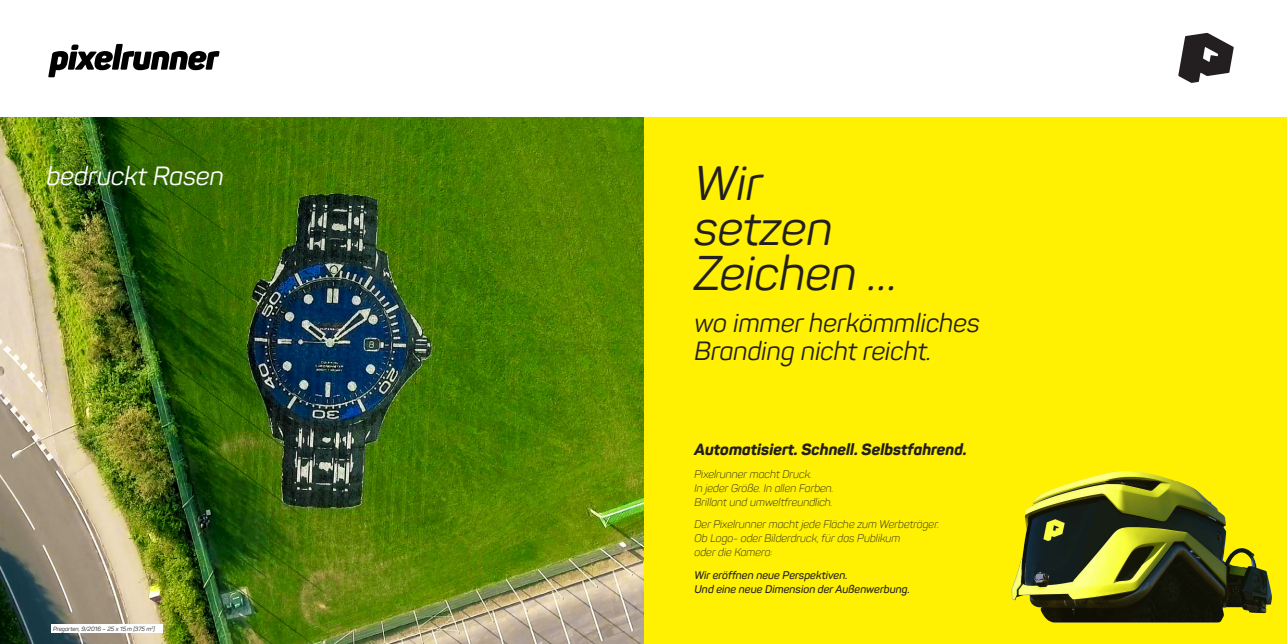
<style>
.page{position:relative;width:1287px;height:644px;background:#fff}
.page>*{position:absolute;margin:0;border:0;box-sizing:border-box;transform-origin:0 0}
.t1{font:italic 48px/45px "Panton";color:#231f20}
.t2{font:italic 26px/28px "Panton";color:#231f20}
.t3{font:italic 26px "Panton";color:#fff}
.t4{font:italic 800 16px "Panton";color:#231f20}
.t5{font:italic 300 11px/14px "Panton";color:#231f20}
.t6{font:italic 600 11px/14px "Panton";color:#231f20}
.t7{font:italic 6px "Panton";color:#231f20}
</style>
<div class="page">
<div style="left:643px;top:91px;width:644px;height:552px;background:#fff101"></div>
<img style="left:0;top:117px;width:643px;height:526px">
<div style="left:0;top:0;width:1287px;height:116px;background:#fff"></div>
<svg style="left:48px;top:44px;width:172px;height:33px"></svg>
<div style="left:51px;top:624px;width:112px;height:8px;background:#fff"></div>
<svg style="left:1178px;top:33px;width:56px;height:50px"></svg>
<img style="left:1011px;top:471px;width:261px;height:152px">
<h2 class="t3" style="left:47px;top:160px;width:179px">bedruckt Rasen</h2>
<p class="t7" style="left:53px;top:624px;width:103px">Pregarten, 9/2016 – 25 x 15m (375 m<sup>2</sup>)</p>
<h1 class="t1" style="left:694px;top:160px;width:205px">Wir setzen<br>Zeichen …</h1>
<h2 class="t2" style="left:694px;top:309px;width:287px">wo immer herkömmliches<br>Branding nicht reicht.</h2>
<h3 class="t4" style="left:694px;top:439px;width:274px">Automatisiert. Schnell. Selbstfahrend.</h3>
<p class="t5" style="left:694px;top:467px;width:141px">Pixelrunner macht Druck.<br>In jeder Größe. In allen Farben.<br>Brillant und umweltfreundlich.</p>
<p class="t5" style="left:694px;top:517px;width:246px">Der Pixelrunner macht jede Fläche zum Werbeträger.<br>Ob Logo- oder Bilderdruck, für das Publikum<br>oder die Kamera:</p>
<p class="t6" style="left:694px;top:568px;width:217px">Wir eröffnen neue Perspektiven.<br>Und eine neue Dimension der Außenwerbung.</p>
</div>
